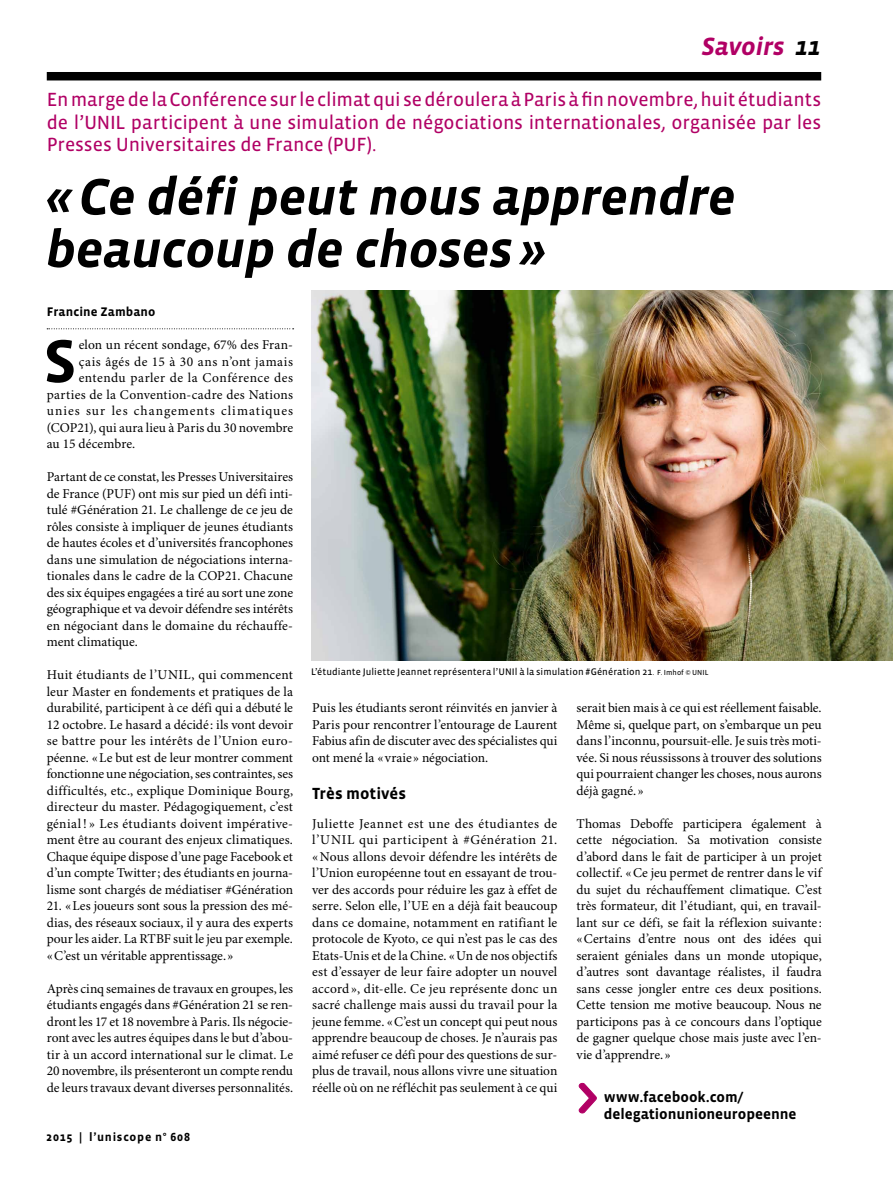
<style>
.page{position:relative;width:893px;height:1191px;background:#fff}
.page>*{position:absolute;margin:0;border:0;box-sizing:border-box;transform-origin:0 0}
.t1{font:700 62.1px "Vista Sans";color:#000}
.t2{font:italic 700 52.5px/52.5px "Vista Sans";letter-spacing:-.01em;color:#000}
.t3{font:italic 700 25.5px "Vista Sans";letter-spacing:-.005em;color:#b10065}
.t4{font:19.5px/22.5px "Vista Sans Reg";letter-spacing:-.005em;color:#b10065;text-align:justify}
.t5{font:700 16.5px "Vista Sans";color:#000}
.t6{font:700 15px/16.5px "Vista Sans";letter-spacing:-.005em;color:#000}
.t7{font:13.5px/16.5px "Minion Pro";color:#000;text-align:justify}
.t8{font:13.5px "Minion Pro";letter-spacing:.02em;color:#000}
.t9{font:13.5px "Minion Pro";letter-spacing:.07em;color:#000}
.t10{font:13.5px "Minion Pro";letter-spacing:.035em;color:#000}
.t11{font:13.5px "Minion Pro";letter-spacing:.04em;color:#000}
.t12{font:700 12.75px "Vista Sans";letter-spacing:.01em;color:#000}
.t13{font:700 12px "Vista Sans";letter-spacing:.065em;color:#000}
.t14{font:9.75px "Vista Sans Reg";letter-spacing:.01em;color:#000}
.s1{color:#000}
.s2{font-size:7.5px}
</style>
<div class="page">
<div style="left:47px;top:72px;width:774px;height:8px;background:#000"></div>
<svg style="left:578px;top:1082px;width:19px;height:32px"></svg>
<svg style="left:47px;top:328px;width:247px;height:1px"></svg>
<img style="left:311px;top:290px;width:582px;height:370px">
<h3 class="t3" style="left:701px;top:33px;width:121px">Savoirs <span class="s1">11</span></h3>
<h3 class="t4" style="left:47px;top:89px;width:776px">En marge de la Conférence sur le climat qui se déroulera à Paris à fin novembre, huit étudiants de l’UNIL participent à une simulation de négociations internationales, organisée par les Presses Universitaires de France (PUF).</h3>
<h2 class="t2" style="left:46px;top:172px;width:691px">«Ce défi peut nous apprendre beaucoup de choses»</h2>
<p class="t12" style="left:47px;top:305px;width:110px">Francine Zambano</p>
<h1 class="t1" style="left:43px;top:330px;width:35px">S</h1>
<p class="t7" style="left:79px;top:337px;width:216px">elon un récent sondage, 67% des Fran-</p>
<p class="t11" style="left:79px;top:353px;width:216px">çais âgés de 15 à 30 ans n’ont jamais</p>
<p class="t10" style="left:79px;top:370px;width:216px">entendu parler de la Conférence des</p>
<p class="t8" style="left:47px;top:386px;width:248px">parties de la Convention-cadre des Nations</p>
<p class="t9" style="left:47px;top:403px;width:248px">unies sur les changements climatiques</p>
<p class="t7" style="left:47px;top:420px;width:248px">(COP21), qui aura lieu à Paris du 30 novembre</p>
<p class="t7" style="left:47px;top:436px;width:90px">au 15 décembre.</p>
<p class="t7" style="left:47px;top:469px;width:248px">Partant de ce constat, les Presses Universitaires de France (PUF) ont mis sur pied un défi inti&shy;tulé #Génération 21. Le challenge de ce jeu de rôles consiste à impliquer de jeunes étudiants de hautes écoles et d’universités francophones dans une simulation de négociations interna&shy;tionales dans le cadre de la COP21. Chacune des six équipes engagées a tiré au sort une zone géographique et va devoir défendre ses intérêts en négociant dans le domaine du réchauffe&shy;ment climatique.</p>
<p class="t7" style="left:47px;top:667px;width:248px">Huit étudiants de l’UNIL, qui commencent leur Master en fondements et pratiques de la durabilité, participent à ce défi qui a débuté le 12 octobre. Le hasard a décidé: ils vont devoir se battre pour les intérêts de l’Union euro&shy;péenne. «Le but est de leur montrer comment fonctionne une négociation, ses contraintes, ses difficultés, etc., explique Dominique Bourg, directeur du master. Pédagogiquement, c’est génial ! » Les étudiants doivent impérative&shy;ment être au courant des enjeux climatiques.<br>Chaque équipe dispose d’une page Facebook et d’un compte Twitter; des étudiants en journa&shy;lisme sont chargés de médiatiser #Génération</p>
<p class="t7" style="left:47px;top:898px;width:248px">21. «Les joueurs sont sous la pression des mé&shy;dias, des réseaux sociaux, il y aura des experts pour les aider. La RTBF suit le jeu par exemple. «C’est un véritable apprentissage.»</p>
<p class="t7" style="left:47px;top:980px;width:248px">Après cinq semaines de travaux en groupes, les étudiants engagés dans #Génération 21 se ren&shy;dront les 17 et 18 novembre à Paris. Ils négocie&shy;ront avec les autres équipes dans le but d’abou&shy;tir à un accord international sur le climat. Le 20 novembre, ils présenteront un compte rendu de leurs travaux devant diverses personnalités.</p>
<p class="t13" style="left:46px;top:1130px;width:146px">2015 | l’uniscope n° 608</p>
<p class="t14" style="left:311px;top:667px;width:399px">L’étudiante Juliette Jeannet représentera l’UNIl à la simulation #Génération 21<span class="s2">. F. Imhof © UNIL</span></p>
<p class="t7" style="left:312px;top:700px;width:247px">Puis les étudiants seront réinvités en janvier à Paris pour rencontrer l’entourage de Laurent Fabius afin de discuter avec des spécialistes qui ont mené la «vraie» négociation.</p>
<p class="t5" style="left:312px;top:785px;width:95px">Très motivés</p>
<p class="t7" style="left:312px;top:816px;width:247px">Juliette Jeannet est une des étudiantes de l’UNIL qui participent à #Génération 21. «Nous allons devoir défendre les intérêts de l’Union européenne tout en essayant de trou&shy;ver des accords pour réduire les gaz à effet de serre. Selon elle, l’UE en a déjà fait beaucoup dans ce domaine, notamment en ratifiant le protocole de Kyoto, ce qui n’est pas le cas des Etats-Unis et de la Chine. «Un de nos objectifs est d’essayer de leur faire adopter un nouvel accord », dit-elle. Ce jeu représente donc un sacré challenge mais aussi du travail pour la jeune femme. «C’est un concept qui peut nous apprendre beaucoup de choses. Je n’aurais pas aimé refuser ce défi pour des questions de sur&shy;plus de travail, nous allons vivre une situation réelle où on ne réfléchit pas seulement à ce qui</p>
<p class="t7" style="left:576px;top:700px;width:247px">serait bien mais à ce qui est réellement faisable.<br>Même si, quelque part, on s’embarque un peu dans l’inconnu, poursuit-elle. Je suis très moti&shy;vée. Si nous réussissons à trouver des solutions qui pourraient changer les choses, nous aurons déjà gagné.»</p>
<p class="t7" style="left:576px;top:816px;width:247px">Thomas Deboffe participera également à cette négociation. Sa motivation consiste d’abord dans le fait de participer à un projet collectif. «Ce jeu permet de rentrer dans le vif du sujet du réchauffement climatique. C’est très formateur, dit l’étudiant, qui, en travail&shy;lant sur ce défi, se fait la réflexion suivante: «Certains d’entre nous ont des idées qui seraient géniales dans un monde utopique, d’autres sont davantage réalistes, il faudra sans cesse jongler entre ces deux positions.<br>Cette tension me motive beaucoup. Nous ne participons pas à ce concours dans l’optique de gagner quelque chose mais juste avec l’en&shy;vie d’apprendre.»</p>
<p class="t6" style="left:604px;top:1089px;width:194px">www.facebook.com/ delegationunioneuropeenne</p>
</div>
